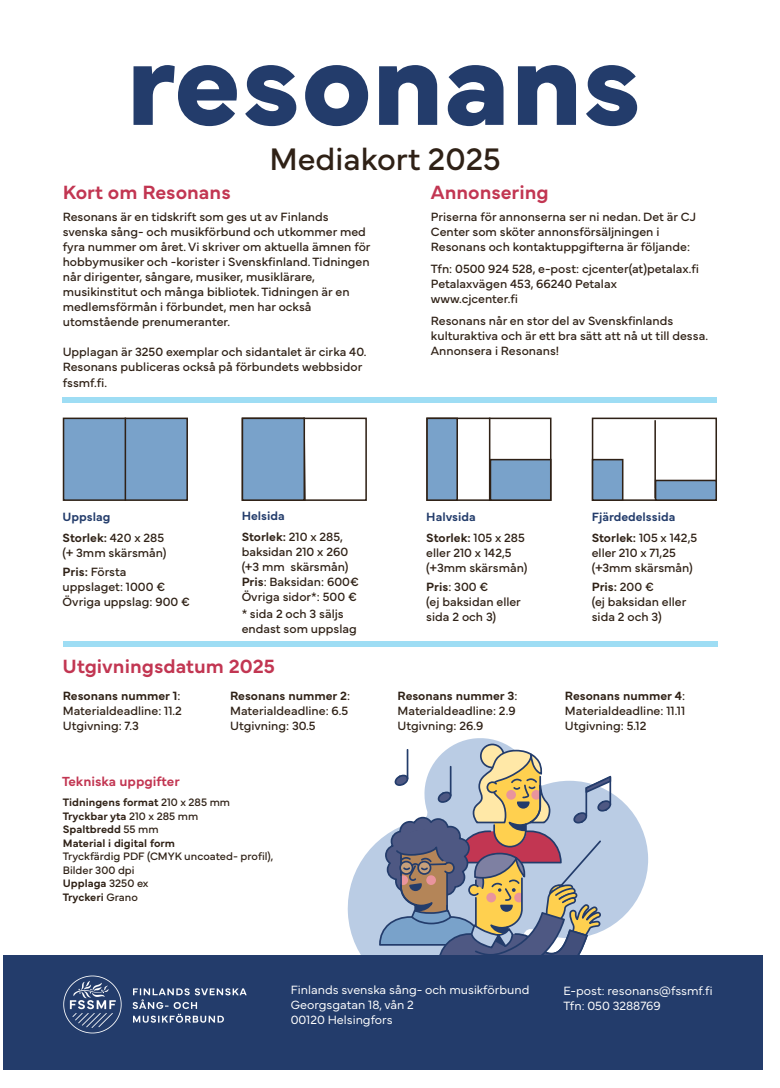
<style>
.page{position:relative;width:780px;height:1088px;background:#fff}
.page>*{position:absolute;margin:0;border:0;box-sizing:border-box;transform-origin:0 0}
.t1{font:700 125px "Mundial";color:#233c6b}
.t2{font:32.5px "Mundial";color:#2f2116}
.t3{font:600 20px "Mundial";color:#c23652}
.t4{font:600 13.75px "Mundial";color:#c23652}
.t5{font:12.5px/15px "Mundial";color:#2f2116}
.t6{font:300 12.5px/15px "Mundial";color:#fff}
.t7{font:600 12.5px/21.2px "Mundial";color:#233c6b}
.t8{font:600 12.5px/21.2px "Mundial";color:#2f2116}
.t9{font:600 11.25px/13.5px "Mundial";color:#2f2116}
.t10{font:11.25px/13.5px "Mundial";color:#2f2116}
.s1{color:#233c6b}
.s2{font-weight:400}
.s3{font-weight:600}
.s4{color:#2f2116}
.s5{font-weight:400;color:#2f2116}
</style>
<div class="page">
<svg style="left:347px;top:738px;width:301px;height:217px"></svg>
<svg style="left:379px;top:743px;width:232px;height:212px"></svg>
<div style="left:63px;top:418px;width:125px;height:83px;background:#79a2ca;border:2px solid #2f2116"></div>
<hr style="left:125px;top:418px;width:1px;height:83px;background:#2f2116">
<div style="left:242px;top:418px;width:125px;height:83px;background:#fff;border:2px solid #2f2116"></div>
<svg style="left:302px;top:417px;width:4px;height:84px"></svg>
<div style="left:242px;top:418px;width:62px;height:82px;background:#79a2ca"></div>
<div style="left:242px;top:418px;width:63px;height:83px;border:2px solid #2f2116"></div>
<div style="left:426px;top:418px;width:125px;height:83px;background:#fff;border:2px solid #2f2116"></div>
<hr style="left:489px;top:418px;width:1px;height:83px;background:#2f2116">
<div style="left:427px;top:418px;width:30px;height:82px;background:#79a2ca"></div>
<div style="left:426px;top:418px;width:32px;height:83px;border:2px solid #2f2116"></div>
<div style="left:490px;top:460px;width:60px;height:40px;background:#79a2ca"></div>
<div style="left:489px;top:459px;width:62px;height:42px;border:2px solid #2f2116"></div>
<div style="left:591px;top:418px;width:126px;height:83px;background:#fff;border:2px solid #2f2116"></div>
<hr style="left:654px;top:420px;width:2px;height:78px;background:#2f2116">
<div style="left:592px;top:460px;width:30px;height:40px;background:#79a2ca"></div>
<div style="left:591px;top:459px;width:32px;height:42px;border:2px solid #2f2116"></div>
<div style="left:655px;top:480px;width:61px;height:20px;background:#79a2ca"></div>
<div style="left:654px;top:480px;width:63px;height:21px;border:2px solid #2f2116"></div>
<div style="left:3px;top:955px;width:759px;height:115px;background:#233c6b"></div>
<img style="left:63px;top:975px;width:184px;height:59px">
<div style="left:63px;top:397px;width:654px;height:6px;background:#9eddf4"></div>
<div style="left:63px;top:641px;width:654px;height:6px;background:#9eddf4"></div>
<h1 class="t1" style="left:125px;top:-15px;width:518px">resonans</h1>
<h3 class="t3" style="left:63px;top:176px;width:169px">Kort om Resonans</h3>
<h2 class="t2" style="left:269px;top:133px;width:233px">Mediakort 2025</h2>
<h3 class="t3" style="left:431px;top:177px;width:119px">Annonsering</h3>
<p class="t5" style="left:63px;top:208px;width:309px">Resonans är en tidskrift som ges ut av Finlands svenska sång- och musikförbund och utkommer med fyra nummer om året. Vi skriver om aktuella ämnen för hobbymusiker och -korister i Svenskfinland. Tidningen når dirigenter, sångare, musiker, musiklärare, musikinstitut och många bibliotek. Tidningen är en medlemsförmån i förbundet, men har också utomstående prenumeranter.</p>
<p class="t5" style="left:63px;top:343px;width:305px">Upplagan är 3250 exemplar och sidantalet är cirka 40.<br>Resonans publiceras också på förbundets webbsidor</p>
<p class="t5" style="left:63px;top:374px;width:46px">fssmf.fi.</p>
<p class="t8" style="left:63px;top:505px;width:103px"><span class="s1">Uppslag<br></span>Storlek: <span class="s2">420 x 285</span></p>
<p class="t5" style="left:63px;top:542px;width:105px;line-height:19.2px">(+ 3mm skärsmån)<br><span class="s3">Pris:</span> Första</p>
<p class="t5" style="left:63px;top:578px;width:129px">uppslaget: 1000 €<br>Övriga uppslag: 900 €</p>
<p class="t8" style="left:242px;top:504px;width:103px"><span class="s1">Helsida<br></span>Storlek: <span class="s2">210 x 285,</span></p>
<p class="t5" style="left:242px;top:543px;width:119px">baksidan 210 x 260 (+3 mm skärsmån)<br><span class="s3">Pris</span>: Baksidan: 600€<br>Övriga sidor*: 500 €</p>
<p class="t5" style="left:242px;top:605px;width:117px">* sida 2 och 3 säljs endast som uppslag</p>
<h3 class="t3" style="left:63px;top:650px;width:214px">Utgivningsdatum 2025</h3>
<p class="t5" style="left:431px;top:208px;width:266px">Priserna för annonserna ser ni nedan. Det är CJ<br>Center som sköter annonsförsäljningen i<br>Resonans och kontaktuppgifterna är följande:</p>
<p class="t5" style="left:431px;top:260px;width:270px">Tfn: 0500 924 528, e-post: cjcenter(at)petalax.fi<br>Petalaxvägen 453, 66240 Petalax www.cjcenter.fi</p>
<p class="t5" style="left:431px;top:312px;width:279px">Resonans når en stor del av Svenskfinlands kulturaktiva och är ett bra sätt att nå ut till dessa.<br>Annonsera i Resonans!</p>
<p class="t7" style="left:426px;top:505px;width:100px">Halvsida<br><span class="s4">Storlek:</span> <span class="s5">105 x 285</span></p>
<p class="t5" style="left:426px;top:544px;width:102px">eller 210 x 142,5 (+3mm skärsmån)</p>
<p class="t5" style="left:426px;top:578px;width:96px"><span class="s3">Pris</span>: 300 €<br>(ej baksidan eller sida 2 och 3)</p>
<p class="t7" style="left:591px;top:505px;width:107px">Fjärdedelssida<br><span class="s4">Storlek:</span> <span class="s5">105 x 142,5</span></p>
<p class="t5" style="left:591px;top:544px;width:102px">eller 210 x 71,25 (+3mm skärsmån)</p>
<p class="t5" style="left:591px;top:578px;width:96px"><span class="s3">Pris:</span> 200 €<br>(ej baksidan eller sida 2 och 3)</p>
<p class="t5" style="left:63px;top:687px;width:121px;text-align:justify"><span class="s3">Resonans nummer 1</span>:<br>Materialdeadline: 11.2<br>Utgivning: 7.3</p>
<p class="t5" style="left:230px;top:687px;width:121px"><span class="s3">Resonans nummer 2</span>:<br>Materialdeadline: 6.5<br>Utgivning: 30.5</p>
<p class="t5" style="left:397px;top:687px;width:121px"><span class="s3">Resonans nummer 3</span>:<br>Materialdeadline: 2.9<br>Utgivning: 26.9</p>
<p class="t5" style="left:565px;top:687px;width:122px;text-align:justify"><span class="s3">Resonans nummer 4</span>:<br>Materialdeadline: 11.11<br>Utgivning: 5.12</p>
<p class="t4" style="left:62px;top:770px;width:119px">Tekniska uppgifter</p>
<p class="t9" style="left:63px;top:794px;width:169px">Tidningens format <span class="s2">210 x 285 mm<br></span>Tryckbar yta <span class="s2">210 x 285 mm<br></span>Spaltbredd <span class="s2">55 mm<br></span>Material i digital form</p>
<p class="t10" style="left:63px;top:848px;width:212px">Tryckfärdig PDF (CMYK uncoated- profil),<br>Bilder 300 dpi<br><span class="s3">Upplaga</span> 3250 ex<br><span class="s3">Tryckeri</span> Grano</p>
<p class="t6" style="left:291px;top:981px;width:240px">Finlands svenska sång- och musikförbund<br>Georgsgatan 18, vån 2<br>00120 Helsingfors</p>
<p class="t6" style="left:563px;top:982px;width:151px">E-post: resonans@fssmf.fi<br>Tfn: 050 3288769</p>
</div>
